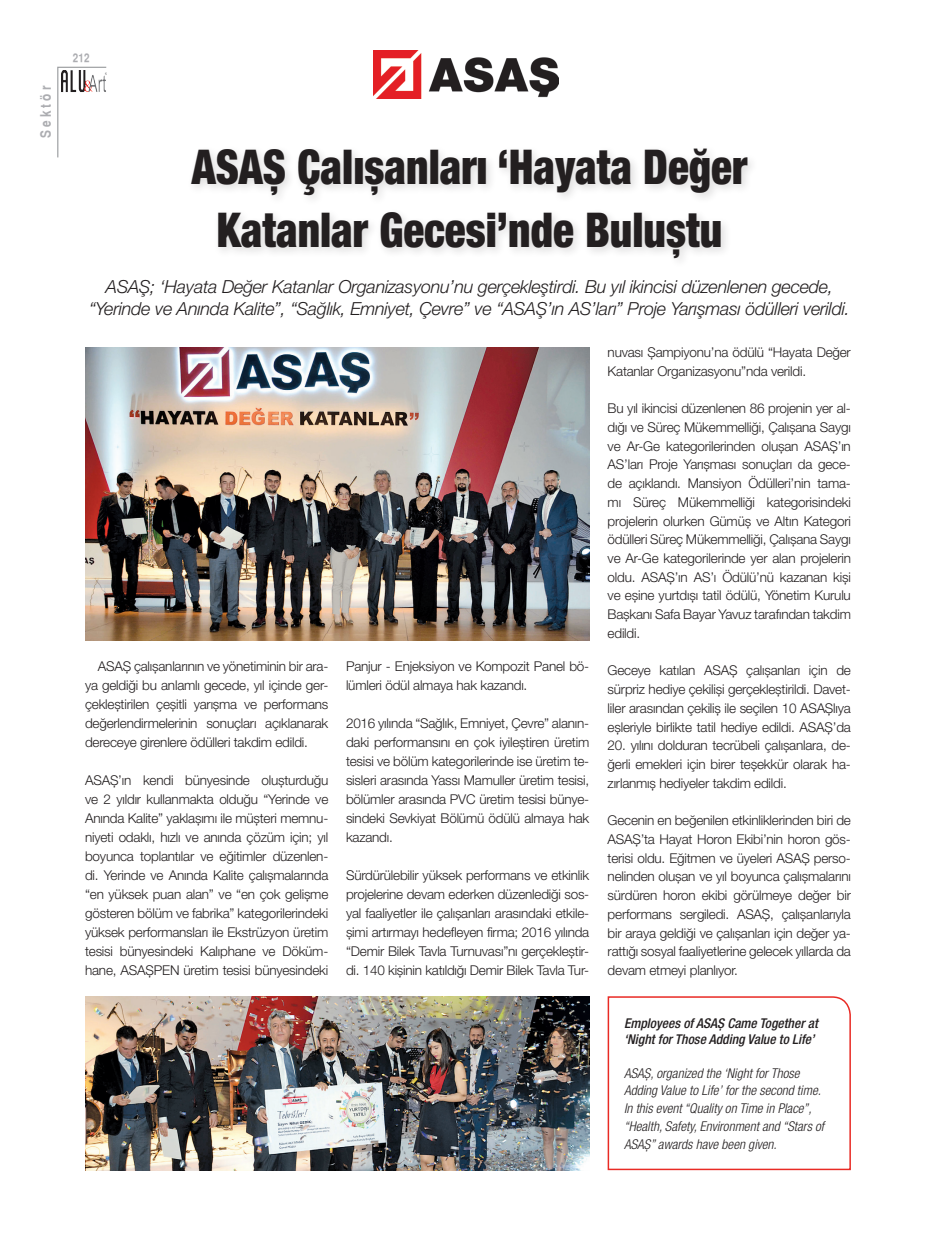
<style>
.page{position:relative;width:936px;height:1234px;background:#fff}
.page>*{position:absolute;margin:0;border:0;box-sizing:border-box;transform-origin:0 0}
.başlık{font:900 condensed 48px "Helvetica Neue LT Pro";color:#231f20;scale:.9 1}
.anaspot{font:italic 300 18px/21.6px "Helvetica Neue LT Pro";letter-spacing:-.015em;color:#231f20;text-align:center}
.t1{font:700 14.4px "Helvetica Narrow";letter-spacing:.22em;color:#acadb1}
.metin{font:300 13.5px/18.9px "Helvetica Neue LT Pro";letter-spacing:-.015em;color:#231f20;text-align:justify}
.ing_yazı{font:italic 300 condensed 13.5px/17.7px "Helvetica Neue LT Pro";color:#231f20}
.ing_başlık{font:italic 500 condensed 13.5px/16.2px "Helvetica Neue LT Pro";color:#231f20}
.t2{font:700 12px "Helvetica Narrow";color:#acadb1}
</style>
<div class="page">
<svg style="left:57px;top:66px;width:50px;height:92px"></svg>
<img style="left:61px;top:70px;width:46px;height:23px">
<div style="left:187px;top:144px;width:571px;height:125px;background:#231f20;opacity:.15"></div>
<svg style="left:607px;top:996px;width:244px;height:174px"></svg>
<img style="left:85px;top:347px;width:504px;height:293px">
<img style="left:85px;top:996px;width:504px;height:173px">
<img style="left:373px;top:50px;width:186px;height:48px">
<p class="t1" style="left:37px;top:138px;width:54px;rotate:-90deg">Sektör</p>
<p class="t2" style="left:73px;top:50px;width:18px">212</p>
<p class="başlık" style="left:192px;top:137px;width:618px">ASAŞ Çalışanları ‘Hayata Değer</p>
<p class="başlık" style="left:217px;top:200px;width:563px">Katanlar Gecesi’nde Buluştu</p>
<p class="anaspot" style="left:89px;top:276px;width:762px">ASAŞ; ‘Hayata Değer Katanlar Organizasyonu’nu gerçekleştirdi. Bu yıl ikincisi düzenlenen gecede, “Yerinde ve Anında Kalite”, “Sağlık, Emniyet, Çevre” ve “ASAŞ’ın AS’ları” Proje Yarışması ödülleri verildi.</p>
<p class="metin" style="left:85px;top:656px;width:245px;text-indent:13px">ASAŞ çalışanlarının ve yönetiminin bir ara&shy;ya geldiği bu anlamlı gecede, yıl içinde ger&shy;çekleştirilen çeşitli yarışma ve performans değerlendirmelerinin sonuçları açıklanarak dereceye girenlere ödülleri takdim edildi.</p>
<p class="metin" style="left:85px;top:770px;width:245px">ASAŞ’ın kendi bünyesinde oluşturduğu ve 2 yıldır kullanmakta olduğu “Yerinde ve Anında Kalite” yaklaşımı ile müşteri memnu&shy;niyeti odaklı, hızlı ve anında çözüm için; yıl boyunca toplantılar ve eğitimler düzenlen&shy;di. Yerinde ve Anında Kalite çalışmalarında “en yüksek puan alan” ve “en çok gelişme gösteren bölüm ve fabrika” kategorilerindeki yüksek performansları ile Ekstrüzyon üretim tesisi bünyesindeki Kalıphane ve Döküm&shy;hane, ASAŞPEN üretim tesisi bünyesindeki</p>
<p class="metin" style="left:346px;top:656px;width:245px">Panjur - Enjeksiyon ve Kompozit Panel bö&shy;lümleri ödül almaya hak kazandı.</p>
<p class="metin" style="left:346px;top:713px;width:245px">2016 yılında “Sağlık, Emniyet, Çevre” alanın&shy;daki performansını en çok iyileştiren üretim tesisi ve bölüm kategorilerinde ise üretim te&shy;sisleri arasında Yassı Mamuller üretim tesisi, bölümler arasında PVC üretim tesisi bünye&shy;sindeki Sevkiyat Bölümü ödülü almaya hak kazandı.</p>
<p class="metin" style="left:346px;top:865px;width:245px">Sürdürülebilir yüksek performans ve etkinlik projelerine devam ederken düzenlediği sos&shy;yal faaliyetler ile çalışanları arasındaki etkile&shy;şimi artırmayı hedefleyen firma; 2016 yılında “Demir Bilek Tavla Turnuvası”nı gerçekleştir&shy;di. 140 kişinin katıldığı Demir Bilek Tavla Tur-</p>
<p class="metin" style="left:607px;top:342px;width:245px">nuvası Şampiyonu’na ödülü “Hayata Değer<br>Katanlar Organizasyonu”nda verildi.</p>
<p class="metin" style="left:607px;top:398px;width:245px">Bu yıl ikincisi düzenlenen 86 projenin yer al&shy;dığı ve Süreç Mükemmelliği, Çalışana Saygı ve Ar-Ge kategorilerinden oluşan ASAŞ’ın AS’ları Proje Yarışması sonuçları da gece&shy;de açıklandı. Mansiyon Ödülleri’nin tama&shy;mı Süreç Mükemmelliği kategorisindeki projelerin olurken Gümüş ve Altın Kategori ödülleri Süreç Mükemmelliği, Çalışana Saygı ve Ar-Ge kategorilerinde yer alan projelerin oldu. ASAŞ’ın AS’ı Ödülü’nü kazanan kişi ve eşine yurtdışı tatil ödülü, Yönetim Kurulu Başkanı Safa Bayar Yavuz tarafından takdim edildi.</p>
<p class="metin" style="left:607px;top:660px;width:245px">Geceye katılan ASAŞ çalışanları için de sürpriz hediye çekilişi gerçekleştirildi. Davet&shy;liler arasından çekiliş ile seçilen 10 ASAŞlıya eşleriyle birlikte tatil hediye edildi. ASAŞ’da</p>
<p class="metin" style="left:607px;top:735px;width:245px">20. yılını dolduran tecrübeli çalışanlara, de&shy;ğerli emekleri için birer teşekkür olarak ha&shy;zırlanmış hediyeler takdim edildi.</p>
<p class="metin" style="left:607px;top:810px;width:245px">Gecenin en beğenilen etkinliklerinden biri de ASAŞ’ta Hayat Horon Ekibi’nin horon gös&shy;terisi oldu. Eğitmen ve üyeleri ASAŞ perso&shy;nelinden oluşan ve yıl boyunca çalışmalarını sürdüren horon ekibi görülmeye değer bir performans sergiledi. ASAŞ, çalışanlarıyla bir araya geldiği ve çalışanları için değer ya&shy;rattığı sosyal faaliyetlerine gelecek yıllarda da devam etmeyi planlıyor.</p>
<p class="ing_başlık" style="left:624px;top:1014px;width:195px">Employees of ASAŞ Came Together at ‘Night for Those Adding Value to Life’</p>
<p class="ing_yazı" style="left:624px;top:1064px;width:202px">ASAŞ, organized the ‘Night for Those Adding Value to Life’ for the second time.<br>In this event “Quality on Time in Place”, “Health, Safety, Environment and “Stars of ASAŞ” awards have been given.</p>
</div>
